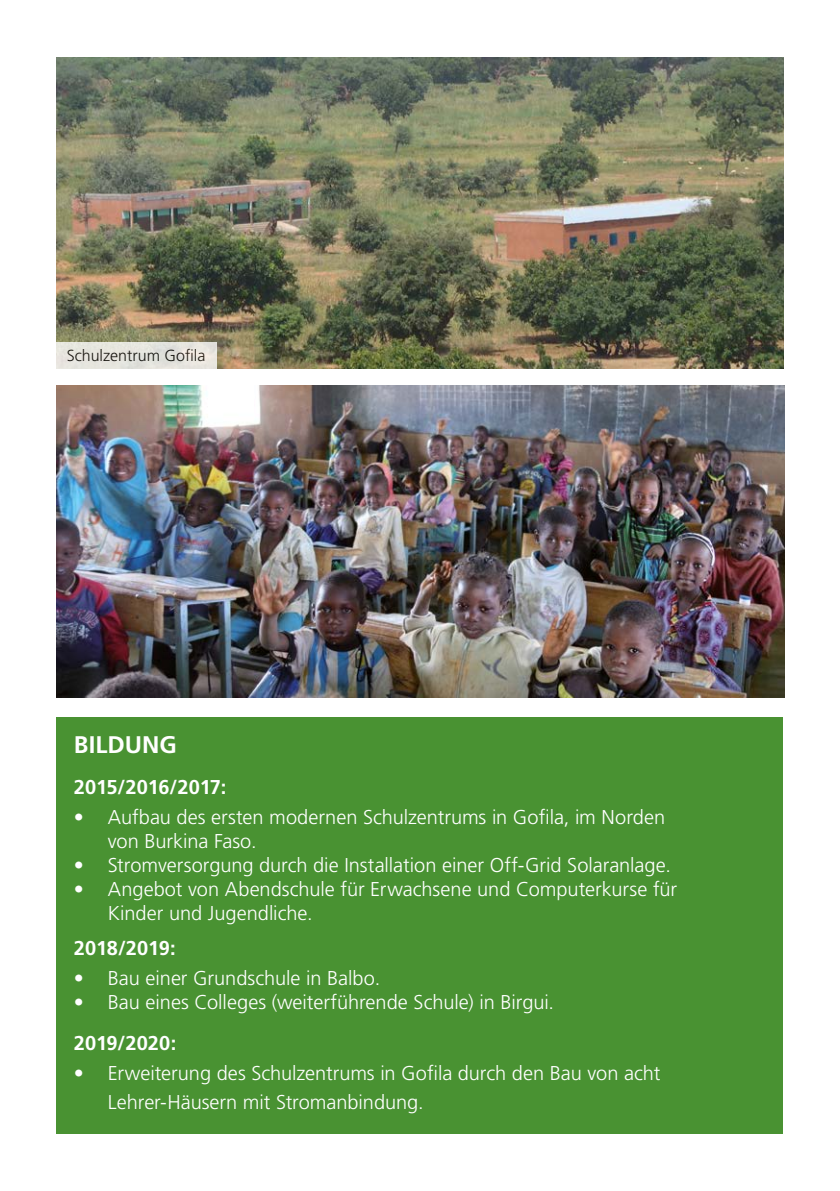
<style>
.page{position:relative;width:840px;height:1191px;background:#fff}
.page>*{position:absolute;margin:0;border:0;box-sizing:border-box;transform-origin:0 0}
.t1{font:700 24px "Frutiger";letter-spacing:.005em;color:#fff}
.t2{font:300 20px/24px "Frutiger";color:#fff}
.t3{font:700 20px "Frutiger";letter-spacing:-.01em;color:#fff}
.t4{font:300 16px "Frutiger";color:#000}
</style>
<div class="page">
<img style="left:57px;top:57px;width:725px;height:312px">
<img style="left:57px;top:386px;width:727px;height:311px">
<div style="left:57px;top:717px;width:725px;height:417px;background:#499232"></div>
<div style="left:55px;top:343px;width:162px;height:27px;background:#e6e5de"></div>
<p class="t4" style="left:67px;top:346px;width:140px">Schulzentrum Gofila</p>
<p class="t1" style="left:74px;top:731px;width:105px">BILDUNG</p>
<p class="t3" style="left:74px;top:775px;width:154px">2015/2016/2017:</p>
<p class="t2" style="left:108px;top:805px;width:558px;text-indent:-34px">• Aufbau des ersten modernen Schulzentrums in Gofila, im Norden von Burkina Faso.</p>
<p class="t2" style="left:74px;top:853px;width:598px">• Stromversorgung durch die Installation einer Off-Grid Solaranlage.</p>
<p class="t2" style="left:108px;top:877px;width:570px;text-indent:-34px">• Angebot von Abendschule für Erwachsene und Computerkurse für<br>Kinder und Jugendliche.</p>
<p class="t3" style="left:74px;top:936px;width:103px">2018/2019:</p>
<p class="t2" style="left:74px;top:966px;width:308px">• Bau einer Grundschule in Balbo.</p>
<p class="t2" style="left:74px;top:990px;width:481px">• Bau eines Colleges (weiterführende Schule) in Birgui.</p>
<p class="t3" style="left:74px;top:1031px;width:104px">2019/2020:</p>
<p class="t2" style="left:108px;top:1058px;width:554px;line-height:28.8px;text-indent:-34px">• Erweiterung des Schulzentrums in Gofila durch den Bau von acht<br>Lehrer-Häusern mit Stromanbindung.</p>
</div>
